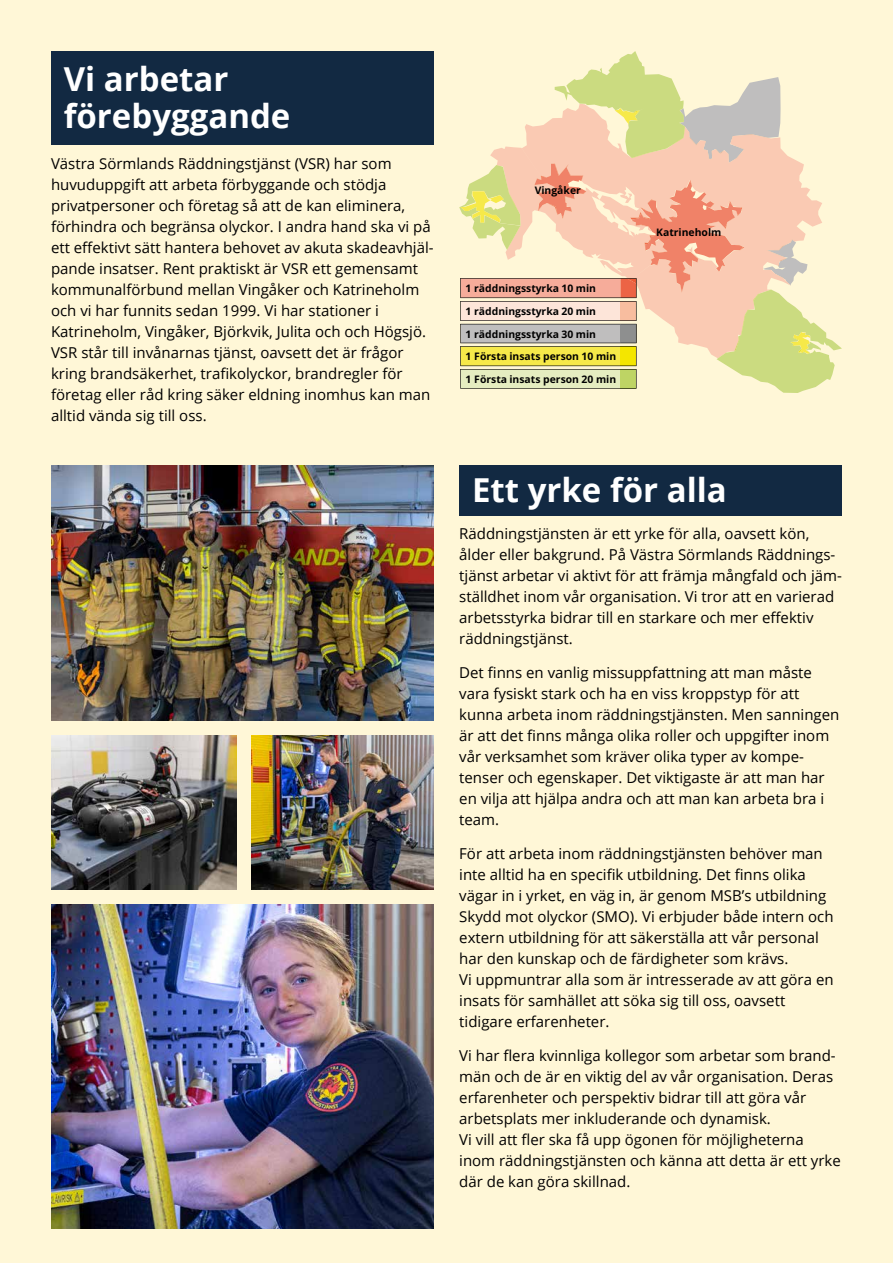
<style>
.page{position:relative;width:893px;height:1263px;background:#fff7d7}
.page>*{position:absolute;margin:0;border:0;box-sizing:border-box;transform-origin:0 0}
.t1{font:700 33px/37.5px "Open Sans";color:#fff}
.t2{font:15px/21px "Open Sans";color:#000}
.t3{font:700 10.35px/22.6px "Open Sans";color:#000}
</style>
<div class="page">
<div style="left:51px;top:51px;width:383px;height:94px;background:#122942"></div>
<svg style="left:459px;top:51px;width:383px;height:342px"></svg>
<div style="left:459px;top:465px;width:383px;height:50px;background:#122942"></div>
<img style="left:51px;top:465px;width:383px;height:255px">
<img style="left:51px;top:735px;width:185px;height:154px">
<img style="left:251px;top:735px;width:183px;height:154px">
<img style="left:51px;top:904px;width:383px;height:325px">
<h1 class="t1" style="left:64px;top:59px;width:228px">Vi arbetar förebyggande</h1>
<p class="t2" style="left:51px;top:152px;width:384px">Västra Sörmlands Räddningstjänst (VSR) har som huvuduppgift att arbeta förbyggande och stödja privatpersoner och företag så att de kan eliminera, förhindra och begränsa olyckor. I andra hand ska vi på ett effektivt sätt hantera behovet av akuta skadeavhjäl&shy;pande insatser. Rent praktiskt är VSR ett gemensamt kommunalförbund mellan Vingåker och Katrineholm och vi har funnits sedan 1999. Vi har stationer i Katrineholm, Vingåker, Björkvik, Julita och och Högsjö.<br>VSR står till invånarnas tjänst, oavsett det är frågor kring brandsäkerhet, trafikolyckor, brandregler för företag eller råd kring säker eldning inomhus kan man alltid vända sig till oss.</p>
<p class="t3" style="left:535px;top:179px;width:48px">Vingåker</p>
<p class="t3" style="left:466px;top:277px;width:132px">1 räddningsstyrka 10 min</p>
<p class="t3" style="left:466px;top:300px;width:152px">1 räddningsstyrka 20 min<br>1 räddningsstyrka 30 min<br>1 Första insats person 10 min<br>1 Första insats person 20 min</p>
<p class="t3" style="left:656px;top:221px;width:67px">Katrineholm</p>
<h1 class="t1" style="left:472px;top:470px;width:256px">Ett yrke för alla</h1>
<p class="t2" style="left:459px;top:523px;width:384px">Räddningstjänsten är ett yrke för alla, oavsett kön, ålder eller bakgrund. På Västra Sörmlands Räddnings&shy;tjänst arbetar vi aktivt för att främja mångfald och jäm&shy;ställdhet inom vår organisation. Vi tror att en varierad arbetsstyrka bidrar till en starkare och mer effektiv räddningstjänst.</p>
<p class="t2" style="left:459px;top:662px;width:382px">Det finns en vanlig missuppfattning att man måste vara fysiskt stark och ha en viss kroppstyp för att kunna arbeta inom räddningstjänsten. Men sanningen är att det finns många olika roller och uppgifter inom vår verksamhet som kräver olika typer av kompe&shy;tenser och egenskaper. Det viktigaste är att man har en vilja att hjälpa andra och att man kan arbeta bra i team.</p>
<p class="t2" style="left:459px;top:843px;width:376px">För att arbeta inom räddningstjänsten behöver man inte alltid ha en specifik utbildning. Det finns olika vägar in i yrket, en väg in, är genom MSB’s utbildning Skydd mot olyckor (SMO). Vi erbjuder både intern och extern utbildning för att säkerställa att vår personal har den kunskap och de färdigheter som krävs.<br>Vi uppmuntrar alla som är intresserade av att göra en insats för samhället att söka sig till oss, oavsett tidigare erfarenheter.</p>
<p class="t2" style="left:459px;top:1044px;width:383px">Vi har flera kvinnliga kollegor som arbetar som brand&shy;män och de är en viktig del av vår organisation. Deras erfarenheter och perspektiv bidrar till att göra vår arbetsplats mer inkluderande och dynamisk.<br>Vi vill att fler ska få upp ögonen för möjligheterna inom räddningstjänsten och känna att detta är ett yrke där de kan göra skillnad.</p>
</div>
